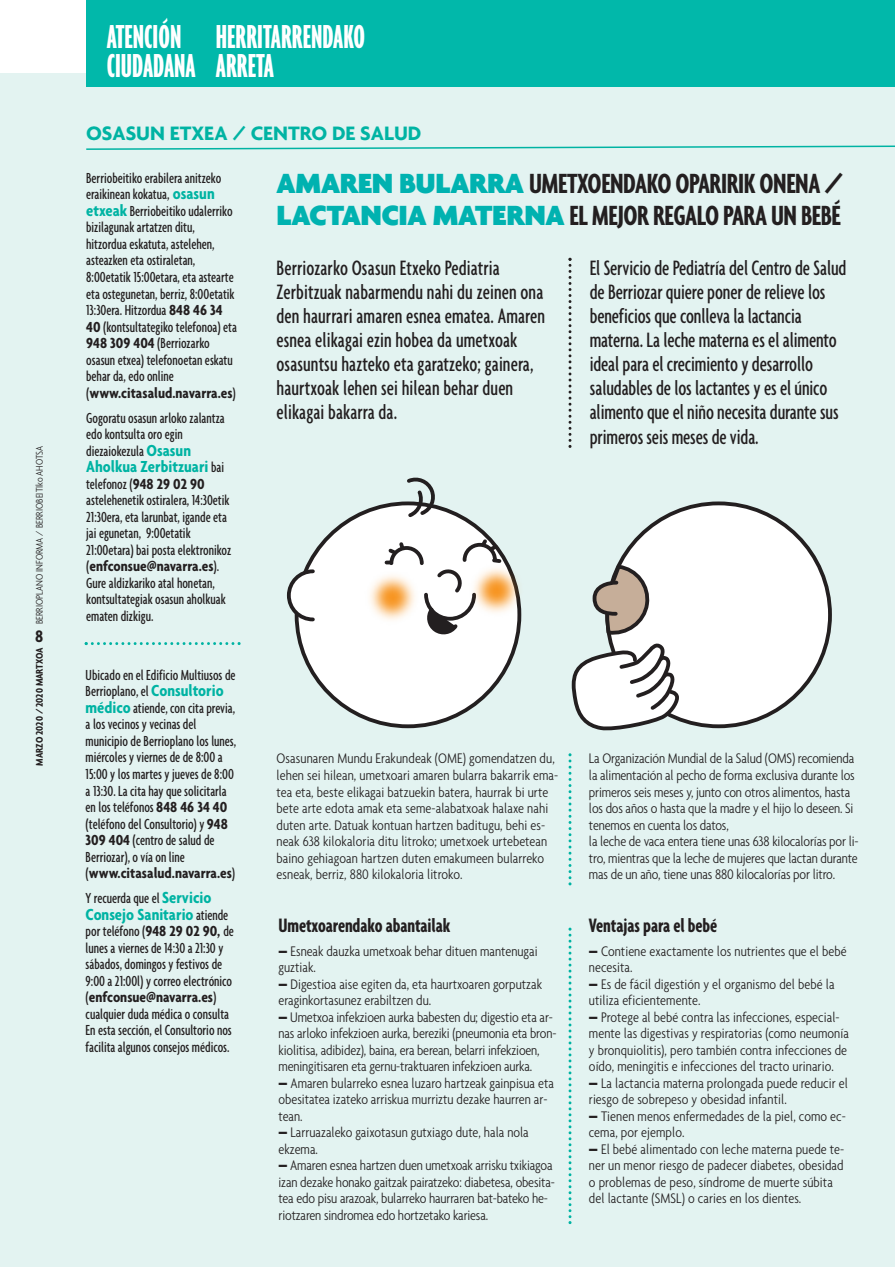
<style>
.page{position:relative;width:895px;height:1267px;background:#fff}
.page>*{position:absolute;margin:0;border:0;box-sizing:border-box;transform-origin:0 0}
.t1{font:700 ultra-condensed 36px/28.5px "Agenda";color:#fff}
.t2{font:700 extra-condensed 30px/31.5px "Agenda";letter-spacing:-.015em;color:#231f20}
.t3{font:500 extra-condensed 22.5px/24px "Agenda";letter-spacing:-.005em;color:#231f20}
.t4{font:700 extra-condensed 21px "Agenda";letter-spacing:-.005em;color:#231f20}
.t5{font:700 21px "Agenda";color:#00b3a3}
.t6{font:700 condensed 18px "Agenda";color:#231f20}
.t7{font:700 condensed 17.25px "Agenda";color:#00b3a3}
.t8{font:500 extra-condensed 15.75px/16.5px "Agenda";color:#231f20}
.t9{font:300 condensed 15px/16.5px "Agenda";color:#231f20}
.t10{font:300 condensed 10.5px "Agenda";color:#231f20}
.t11{font:700 condensed 10.5px "Agenda";color:#231f20}
.s1{font-weight:700;font-stretch:condensed;font-size:17.25px;color:#00b3a3}
.s2{font-weight:700;font-stretch:condensed}
.s3{font-weight:500;font-stretch:extra-condensed;font-size:15.75px;color:#231f20}
.s4{font-weight:900;font-stretch:normal;color:#00b2b0}
.s5{font-stretch:normal}
.s6{font-weight:900;font-stretch:normal}
</style>
<div class="page">
<div style="left:0;top:73px;width:895px;height:1193px;background:#e3f3f1"></div>
<div style="left:86px;top:0;width:809px;height:86px;background:#01b8aa"></div>
<svg style="left:86px;top:145px;width:809px;height:5px"></svg>
<svg style="left:85px;top:642px;width:156px;height:3px"></svg>
<svg style="left:569px;top:927px;width:3px;height:296px"></svg>
<svg style="left:569px;top:258px;width:3px;height:190px"></svg>
<svg style="left:569px;top:753px;width:3px;height:132px"></svg>
<div style="left:297px;top:503px;width:222px;height:223px;background:#fff;border-radius:50%"></div>
<svg style="left:286px;top:567px;width:29px;height:56px"></svg>
<div style="left:607px;top:503px;width:223px;height:223px;background:#fff;border-radius:50%"></div>
<img style="left:330px;top:535px;width:55px;height:84px">
<img style="left:440px;top:527px;width:82px;height:125px">
<svg style="left:592px;top:566px;width:57px;height:69px"></svg>
<svg style="left:404px;top:477px;width:36px;height:41px"></svg>
<svg style="left:385px;top:536px;width:119px;height:98px"></svg>
<svg style="left:571px;top:642px;width:112px;height:88px"></svg>
<p class="t10" style="left:33px;top:624px;width:180px;rotate:-90deg">BERRIOPLANO INFORMA / BERRIOBEITIko AHOTSA</p>
<p class="t6" style="left:35px;top:625px;width:10px">8</p>
<p class="t11" style="left:33px;top:765px;width:120px;rotate:-90deg">MARZO 2020 / 2020 MARTXOA</p>
<h1 class="t1" style="left:107px;top:22px;width:90px">ATENCIÓN<br>CIUDADANA</h1>
<h1 class="t1" style="left:216px;top:22px;width:151px">HERRITARRENDAKO</h1>
<h1 class="t1" style="left:107px;top:22px;width:169px">ENTREVISTA<br>ELKARRIZKETAARRETA</h1>
<h3 class="t5" style="left:86px;top:121px;width:337px">OSASUN ETXEA / CENTRO DE SALUD</h3>
<p class="t8" style="left:86px;top:169px;width:152px">Berriobeitiko erabilera anitzeko eraikinean kokatua, <span class="s1">osasun etxeak</span> Berriobeitiko udalerriko bizilagunak artatzen ditu, hitzordua eskatuta, astelehen, asteazken eta ostiraletan,<br>8:00etatik 15:00etara, eta astearte eta ostegunetan, berriz, 8:00etatik<br>13:30era. Hitzordua <span class="s2">848 46 34<br>40</span> (kontsultategiko telefonoa) eta<br><span class="s2">948 309 404</span> (Berriozarko osasun etxea) telefonoetan eskatu behar da, edo online (<span class="s2">www.citasalud.navarra.es</span>)</p>
<p class="t8" style="left:86px;top:409px;width:140px">Gogoratu osasun arloko zalantza edo kontsulta oro egin diezaiokezula <span class="s1">Osasun</span></p>
<p class="t7" style="left:86px;top:456px;width:139px">Aholkua Zerbitzuari <span class="s3">bai</span></p>
<p class="t8" style="left:86px;top:475px;width:147px">telefonoz (<span class="s2">948 29 02 90 </span>astelehenetik ostiralera, 14:30etik<br>21:30era, eta larunbat, igande eta jai egunetan, 9:00etatik<br>21:00etara) bai posta elektronikoz (<span class="s2">enfconsue@navarra.es</span>).<br>Gure aldizkariko atal honetan, kontsultategiak osasun aholkuak ematen dizkigu.</p>
<p class="t8" style="left:86px;top:666px;width:152px">Ubicado en el Edificio Multiusos de<br>Berrioplano, el <span class="s1">Consultorio médico</span> atiende, con cita previa, a los vecinos y vecinas del municipio de Berrioplano los lunes, miércoles y viernes de de 8:00 a<br>15:00 y los martes y jueves de 8:00 a 13:30. La cita hay que solicitarla en los teléfonos <span class="s2">848 46 34 40 </span>(teléfono del Consultorio) y <span class="s2">948<br>309 404</span> (centro de salud de<br>Berriozar), o vía on line (<span class="s2">www.citasalud.navarra.es</span>)</p>
<p class="t8" style="left:86px;top:889px;width:127px">Y recuerda que el <span class="s1">Servicio</span></p>
<p class="t7" style="left:86px;top:903px;width:144px">Consejo Sanitario <span class="s3">atiende</span></p>
<p class="t8" style="left:86px;top:922px;width:150px">por teléfono (<span class="s2">948 29 02 90,</span> de lunes a viernes de 14:30 a 21:30 y sábados, domingos y festivos de<br>9:00 a 21:00l) y correo electrónico (<span class="s2">enfconsue@navarra.es</span>) cualquier duda médica o consulta<br>En esta sección, el Consultorio nos facilita algunos consejos médicos.</p>
<h2 class="t2" style="left:277px;top:167px;width:569px"><span class="s4">AMAREN BULARRA</span> UMETXOENDAKO OPARIRIK ONENA <span class="s5">/<br></span><span class="s4">LACTANCIA MATERNA</span> EL MEJOR REGALO PARA UN BEBÉ</h2>
<p class="t3" style="left:277px;top:255px;width:270px">Berriozarko Osasun Etxeko Pediatria Zerbitzuak nabarmendu nahi du zeinen ona den haurrari amaren esnea ematea. Amaren esnea elikagai ezin hobea da umetxoak osasuntsu hazteko eta garatzeko; gainera, haurtxoak lehen sei hilean behar duen elikagai bakarra da.</p>
<p class="t3" style="left:590px;top:255px;width:258px">El Servicio de Pediatría del Centro de Salud de Berriozar quiere poner de relieve los beneficios que conlleva la lactancia materna. La leche materna es el alimento ideal para el crecimiento y desarrollo saludables de los lactantes y es el único alimento que el niño necesita durante sus primeros seis meses de vida.</p>
<p class="t9" style="left:277px;top:750px;width:283px">Osasunaren Mundu Erakundeak (OME) gomendatzen du, lehen sei hilean, umetxoari amaren bularra bakarrik ema&shy;tea eta, beste elikagai batzuekin batera, haurrak bi urte bete arte edota amak eta seme-alabatxoak halaxe nahi duten arte. Datuak kontuan hartzen baditugu, behi es&shy;neak 638 kilokaloria ditu litroko; umetxoek urtebetean baino gehiagoan hartzen duten emakumeen bularreko esneak, berriz, 880 kilokaloria litroko.</p>
<p class="t9" style="left:589px;top:750px;width:271px">La Organización Mundial de la Salud (OMS) recomienda la alimentación al pecho de forma exclusiva durante los primeros seis meses y, junto con otros alimentos, hasta los dos años o hasta que la madre y el hijo lo deseen. Si tenemos en cuenta los datos,<br>la leche de vaca entera tiene unas 638 kilocalorías por li&shy;tro, mientras que la leche de mujeres que lactan durante mas de un año, tiene unas 880 kilocalorías por litro.</p>
<h3 class="t4" style="left:279px;top:912px;width:173px">Umetxoarendako abantailak</h3>
<p class="t9" style="left:279px;top:942px;width:261px"><span class="s6">–</span> Esneak dauzka umetxoak behar dituen mantenugai guztiak.</p>
<p class="t9" style="left:279px;top:975px;width:265px"><span class="s6">–</span> Digestioa aise egiten da, eta haurtxoaren gorputzak eraginkortasunez erabiltzen du.</p>
<p class="t9" style="left:279px;top:1008px;width:279px"><span class="s6">–</span> Umetxoa infekzioen aurka babesten du; digestio eta ar&shy;nas arloko infekzioen aurka, bereziki (pneumonia eta bron&shy;kiolitisa, adibidez), baina, era berean, belarri infekzioen, meningitisaren eta gernu-traktuaren infekzioen aurka.</p>
<p class="t9" style="left:279px;top:1074px;width:277px"><span class="s6">–</span> Amaren bularreko esnea luzaro hartzeak gainpisua eta obesitatea izateko arriskua murriztu dezake haurren ar&shy;tean.</p>
<p class="t9" style="left:279px;top:1123px;width:252px"><span class="s6">–</span> Larruazaleko gaixotasun gutxiago dute, hala nola ekzema.</p>
<p class="t9" style="left:279px;top:1156px;width:278px"><span class="s6">–</span> Amaren esnea hartzen duen umetxoak arrisku txikiagoa izan dezake honako gaitzak pairatzeko: diabetesa, obesita&shy;tea edo pisu arazoak, bularreko haurraren bat-bateko he&shy;riotzaren sindromea edo hortzetako kariesa.</p>
<h3 class="t4" style="left:589px;top:912px;width:130px">Ventajas para el bebé</h3>
<p class="t9" style="left:589px;top:942px;width:259px"><span class="s6">–</span> Contiene exactamente los nutrientes que el bebé necesita.</p>
<p class="t9" style="left:589px;top:975px;width:247px"><span class="s6">–</span> Es de fácil digestión y el organismo del bebé la utiliza eficientemente.</p>
<p class="t9" style="left:589px;top:1008px;width:261px"><span class="s6">–</span> Protege al bebé contra las infecciones, especial&shy;mente las digestivas y respiratorias (como neumonía y bronquiolitis), pero también contra infecciones de oído, meningitis e infecciones del tracto urinario.</p>
<p class="t9" style="left:589px;top:1074px;width:261px"><span class="s6">–</span> La lactancia materna prolongada puede reducir el riesgo de sobrepeso y obesidad infantil.</p>
<p class="t9" style="left:589px;top:1107px;width:258px"><span class="s6">–</span> Tienen menos enfermedades de la piel, como ec&shy;cema, por ejemplo.</p>
<p class="t9" style="left:589px;top:1140px;width:257px"><span class="s6">–</span> El bebé alimentado con leche materna puede te&shy;ner un menor riesgo de padecer diabetes, obesidad o problemas de peso, síndrome de muerte súbita del lactante (SMSL) o caries en los dientes.</p>
</div>
